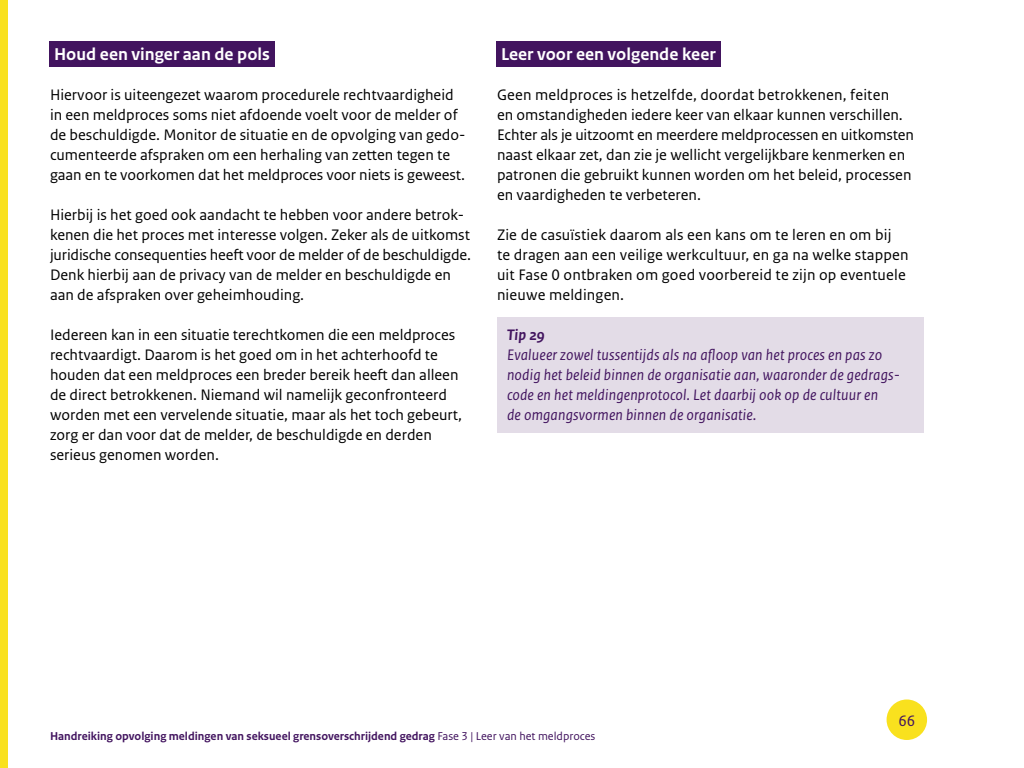
<style>
.page{position:relative;width:1024px;height:768px;background:#fff}
.page>*{position:absolute;margin:0;border:0;box-sizing:border-box;transform-origin:0 0}
.Kopje_H2{font:700 18px "Rijksoverheid Sans Text";color:#fff}
.Brood{font:16px/20px "Rijksoverheid Sans Text";color:#000}
.Tip{font:italic 16px/20px "Rijksoverheid Sans Text";letter-spacing:.01em;color:#42145f}
.Tip_Kop{font:italic 700 16px "Rijksoverheid Sans Text";color:#42145f}
.t1{font:16px "Rijksoverheid Sans Text";color:#42145f}
.t2{font:700 12px "Rijksoverheid Sans Text";color:#42145f}
.s1{font-weight:400}
</style>
<div class="page">
<div style="left:887px;top:700px;width:40px;height:40px;background:#f9e11e;border-radius:50%"></div>
<div style="left:0;top:0;width:8px;height:768px;background:#f9e11e"></div>
<div style="left:49px;top:41px;width:226px;height:26px;background:#42145f"></div>
<div style="left:496px;top:41px;width:225px;height:26px;background:#42145f"></div>
<div style="left:497px;top:317px;width:427px;height:36px;background:#e3dce7"></div>
<div style="left:497px;top:337px;width:427px;height:56px;background:#e3dce7"></div>
<div style="left:497px;top:377px;width:427px;height:56px;background:#e3dce7"></div>
<h2 class="Kopje_H2" style="left:54px;top:44px;width:217px">Houd een vinger aan de pols</h2>
<p class="Brood" style="left:50px;top:85px;width:417px">Hiervoor is uiteengezet waarom procedurele rechtvaardigheid in een meldproces soms niet afdoende voelt voor de melder of de beschuldigde. Monitor de situatie en de opvolging van gedo&shy;cumenteerde afspraken om een herhaling van zetten tegen te gaan en te voorkomen dat het meldproces voor niets is geweest.</p>
<p class="Brood" style="left:50px;top:205px;width:422px">Hierbij is het goed ook aandacht te hebben voor andere betrok&shy;kenen die het proces met interesse volgen. Zeker als de uitkomst juridische consequenties heeft voor de melder of de beschuldigde.<br>Denk hierbij aan de privacy van de melder en beschuldigde en aan de afspraken over geheimhouding.</p>
<p class="Brood" style="left:50px;top:325px;width:414px">Iedereen kan in een situatie terechtkomen die een meldproces rechtvaardigt. Daarom is het goed om in het achterhoofd te houden dat een meldproces een breder bereik heeft dan alleen de direct betrokkenen. Niemand wil namelijk geconfronteerd worden met een vervelende situatie, maar als het toch gebeurt, zorg er dan voor dat de melder, de beschuldigde en derden serieus genomen worden.</p>
<h2 class="Kopje_H2" style="left:501px;top:44px;width:216px">Leer voor een volgende keer</h2>
<p class="Brood" style="left:497px;top:85px;width:418px">Geen meldproces is hetzelfde, doordat betrokkenen, feiten<br>en omstandigheden iedere keer van elkaar kunnen verschillen.<br>Echter als je uitzoomt en meerdere meldprocessen en uitkomsten naast elkaar zet, dan zie je wellicht vergelijkbare kenmerken en patronen die gebruikt kunnen worden om het beleid, processen en vaardigheden te verbeteren.</p>
<p class="Brood" style="left:497px;top:225px;width:413px">Zie de casuïstiek daarom als een kans om te leren en om bij te dragen aan een veilige werkcultuur, en ga na welke stappen uit Fase 0 ontbraken om goed voorbereid te zijn op eventuele nieuwe meldingen.</p>
<h3 class="Tip_Kop" style="left:507px;top:326px;width:39px">Tip 29</h3>
<p class="Tip" style="left:507px;top:345px;width:394px">Evalueer zowel tussentijds als na afloop van het proces en pas zo nodig het beleid binnen de organisatie aan, waaronder de gedrags-</p>
<p class="Tip" style="left:507px;top:385px;width:373px">code en het meldingenprotocol. Let daarbij ook op de cultuur en de omgangsvormen binnen de organisatie.</p>
<p class="t1" style="left:898px;top:712px;width:18px">66</p>
<p class="t2" style="left:50px;top:729px;width:547px">Handreiking opvolging meldingen van seksueel grensoverschrijdend gedrag <span class="s1">Fase 3 | Leer van het meldproces</span></p>
</div>
